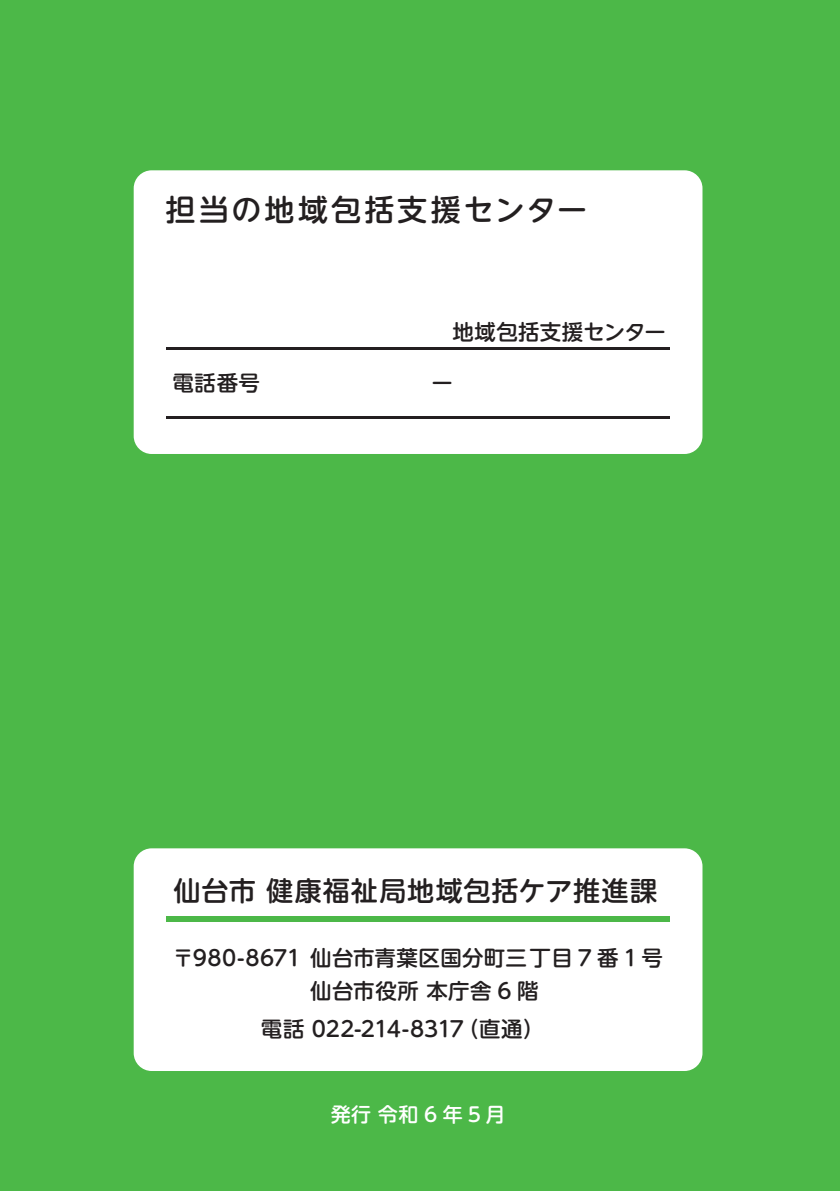
<style>
.page{position:relative;width:840px;height:1191px;background:#fff}
.page>*{position:absolute;margin:0;border:0;box-sizing:border-box;transform-origin:0 0}
.t1{font:500 29.8px "UD Shin M Go Pro";letter-spacing:.095em;color:#231f20}
.t2{font:500 27px "UD Shin M Go Pro";letter-spacing:.03em;color:#231f20}
.t3{font:500 21.2px "UD Shin M Go Pro";letter-spacing:.015em;color:#231f20}
.t4{font:500 21.2px "UD Shin M Go Pro";letter-spacing:-.01em;color:#231f20}
.t5{font:500 19.8px "UD Shin M Go Pro";letter-spacing:.23em;color:#fff}
</style>
<div class="page">
<div style="left:0;top:0;width:839px;height:1191px;background:#4cb848"></div>
<div style="left:134px;top:170px;width:568px;height:284px;background:#fff;border-radius:18px"></div>
<hr style="left:166px;top:348px;width:503px;height:2px;background:#231f20">
<hr style="left:166px;top:416px;width:503px;height:2px;background:#231f20">
<div style="left:134px;top:848px;width:568px;height:223px;background:#fff;border-radius:18px"></div>
<div style="left:166px;top:916px;width:503px;height:6px;background:#4cb848"></div>
<h1 class="t1" style="left:165px;top:185px;width:423px">担当の地域包括支援センター</h1>
<p class="t3" style="left:172px;top:366px;width:89px">電話番号</p>
<p class="t3" style="left:452px;top:314px;width:215px">地域包括支援センター</p>
<p class="t3" style="left:431px;top:366px;width:23px">ー</p>
<p class="t2" style="left:173px;top:868px;width:485px">仙台市 健康福祉局地域包括ケア推進課</p>
<p class="t3" style="left:172px;top:940px;width:491px">〒980-8671 仙台市青葉区国分町三丁目 7 番 1 号</p>
<p class="t3" style="left:310px;top:973px;width:230px">仙台市役所 本庁舎 6 階</p>
<p class="t4" style="left:261px;top:1011px;width:284px">電話 022-214-8317（直通）</p>
<p class="t5" style="left:330px;top:1098px;width:176px">発行 令和6年5月</p>
</div>
